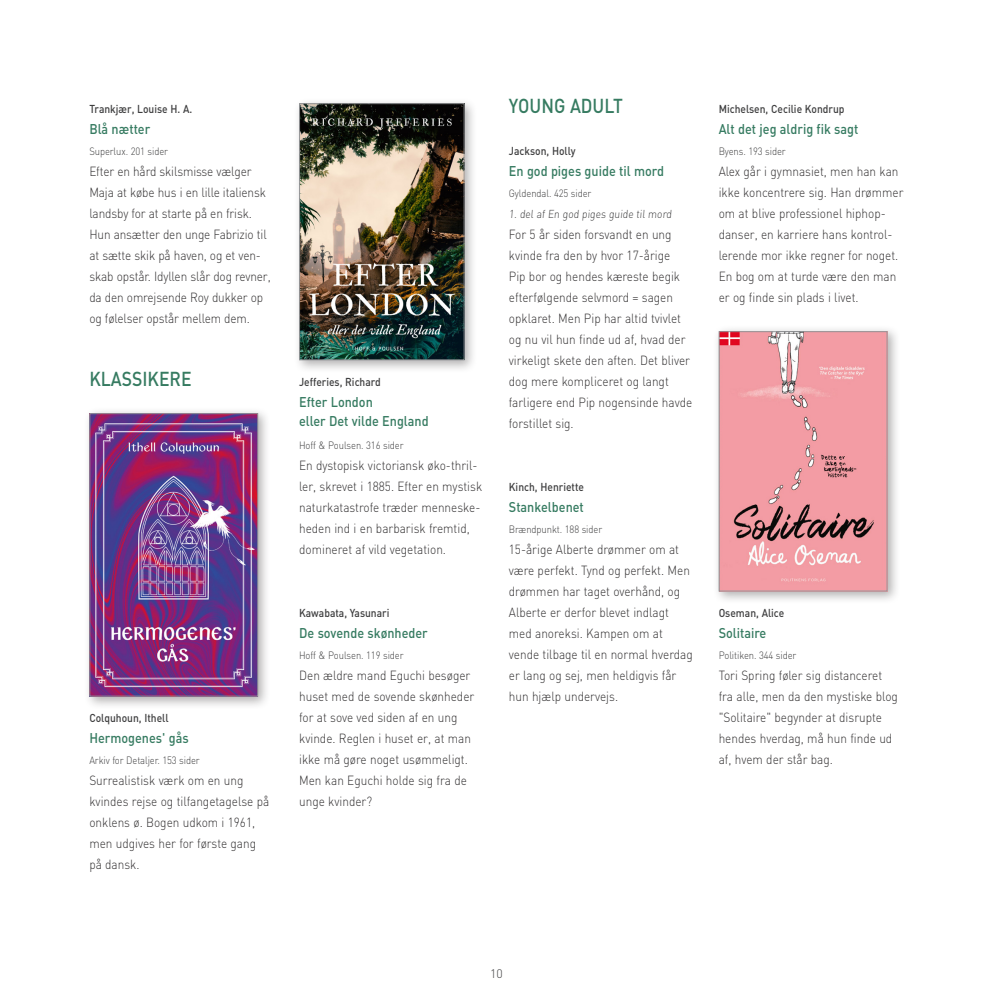
<style>
.page{position:relative;width:993px;height:993px;background:#fff}
.page>*{position:absolute;margin:0;border:0;box-sizing:border-box;transform-origin:0 0}
.Kategori{font:500 19.95px "DIN";color:#367b61;scale:.88 1}
.TITEL{font:500 14px/19.2px "DIN";color:#367b61;scale:.9 1}
.NOTE{font:300 13.12px/21px "DIN";color:#312f30;scale:.9 1}
.t1{font:300 12.25px "DIN";color:#3e3e3f}
.FORF{font:500 11.38px "DIN";color:#3e3e3f;scale:.9 1}
.Serie{font:300 11.38px "DIN";color:#3e3e3f;scale:.9 1}
.FORLAG{font:300 10.5px "DIN";letter-spacing:-.01em;color:#3e3e3f;scale:.9 1}
</style>
<div class="page">
<div style="left:83px;top:407px;width:188px;height:302px;background:#231f20;opacity:.35"></div>
<img style="left:91px;top:415px;width:165px;height:279px">
<div style="left:89px;top:413px;width:169px;height:283px;border:1px solid #939598"></div>
<div style="left:293px;top:97px;width:184px;height:276px;background:#231f20;opacity:.35"></div>
<img style="left:301px;top:105px;width:161px;height:253px">
<div style="left:299px;top:103px;width:165px;height:257px;border:1px solid #939598"></div>
<div style="left:712px;top:325px;width:188px;height:279px;background:#231f20;opacity:.35"></div>
<img style="left:720px;top:333px;width:165px;height:256px">
<div style="left:718px;top:331px;width:169px;height:260px;border:1px solid #939598"></div>
<p class="FORF" style="left:89px;top:101px;width:116px">Trankjær, Louise H. A.</p>
<p class="TITEL" style="left:89px;top:118px;width:69px">Blå nætter</p>
<p class="FORLAG" style="left:89px;top:144px;width:89px">Superlux. 201 sider</p>
<p class="NOTE" style="left:89px;top:160px;width:203px">Efter en hård skilsmisse vælger Maja at købe hus i en lille italiensk landsby for at starte på en frisk.<br>Hun ansætter den unge Fabrizio til at sætte skik på haven, og et ven&shy;skab opstår. Idyllen slår dog revner, da den omrejsende Roy dukker op og følelser opstår mellem dem.</p>
<h1 class="Kategori" style="left:89px;top:366px;width:118px">KLASSIKERE</h1>
<p class="FORF" style="left:89px;top:710px;width:89px">Colquhoun, Ithell</p>
<p class="TITEL" style="left:89px;top:727px;width:112px">Hermogenes' gås</p>
<p class="FORLAG" style="left:89px;top:753px;width:124px">Arkiv for Detaljer. 153 sider</p>
<p class="NOTE" style="left:89px;top:769px;width:201px">Surrealistisk værk om en ung kvindes rejse og tilfangetagelse på onklens ø. Bogen udkom i 1961, men udgives her for første gang på dansk.</p>
<p class="FORF" style="left:299px;top:374px;width:92px">Jefferies, Richard</p>
<p class="TITEL" style="left:299px;top:391px;width:145px">Efter London<br>eller Det vilde England</p>
<p class="FORLAG" style="left:299px;top:438px;width:117px">Hoff &amp; Poulsen. 316 sider</p>
<p class="NOTE" style="left:299px;top:454px;width:205px">En dystopisk victoriansk øko-thril&shy;ler, skrevet i 1885. Efter en mystisk naturkatastrofe træder menneske&shy;heden ind i en barbarisk fremtid, domineret af vild vegetation.</p>
<p class="FORF" style="left:299px;top:605px;width:102px">Kawabata, Yasunari</p>
<p class="TITEL" style="left:299px;top:622px;width:144px">De sovende skønheder</p>
<p class="FORLAG" style="left:299px;top:648px;width:117px">Hoff &amp; Poulsen. 119 sider</p>
<p class="NOTE" style="left:299px;top:664px;width:196px">Den ældre mand Eguchi besøger huset med de sovende skønheder for at sove ved siden af en ung kvinde. Reglen i huset er, at man ikke må gøre noget usømmeligt.<br>Men kan Eguchi holde sig fra de unge kvinder?</p>
<h1 class="Kategori" style="left:508px;top:93px;width:131px">YOUNG ADULT</h1>
<p class="FORF" style="left:508px;top:143px;width:75px">Jackson, Holly</p>
<p class="TITEL" style="left:508px;top:160px;width:174px">En god piges guide til mord</p>
<p class="FORLAG" style="left:508px;top:186px;width:93px">Gyldendal. 425 sider</p>
<p class="Serie" style="left:508px;top:207px;width:184px">1. del af En god piges guide til mord</p>
<p class="NOTE" style="left:508px;top:223px;width:205px">For 5 år siden forsvandt en ung kvinde fra den by hvor 17-årige<br>Pip bor og hendes kæreste begik efterfølgende selvmord = sagen opklaret. Men Pip har altid tvivlet og nu vil hun finde ud af, hvad der virkeligt skete den aften. Det bliver dog mere kompliceret og langt farligere end Pip nogensinde havde forstillet sig.</p>
<p class="FORF" style="left:508px;top:479px;width:85px">Kinch, Henriette</p>
<p class="TITEL" style="left:508px;top:496px;width:85px">Stankelbenet</p>
<p class="FORLAG" style="left:508px;top:522px;width:105px">Brændpunkt. 188 sider</p>
<p class="NOTE" style="left:508px;top:538px;width:206px">15-årige Alberte drømmer om at være perfekt. Tynd og perfekt. Men drømmen har taget overhånd, og<br>Alberte er derfor blevet indlagt med anoreksi. Kampen om at vende tilbage til en normal hverdag er lang og sej, men heldigvis får hun hjælp undervejs.</p>
<p class="FORF" style="left:718px;top:101px;width:141px">Michelsen, Cecilie Kondrup</p>
<p class="TITEL" style="left:718px;top:118px;width:157px">Alt det jeg aldrig fik sagt</p>
<p class="FORLAG" style="left:718px;top:144px;width:76px">Byens. 193 sider</p>
<p class="NOTE" style="left:718px;top:160px;width:207px">Alex går i gymnasiet, men han kan ikke koncentrere sig. Han drømmer om at blive professionel hiphop&shy;danser, en karriere hans kontrol&shy;lerende mor ikke regner for noget.<br>En bog om at turde være den man er og finde sin plads i livet.</p>
<p class="FORF" style="left:718px;top:605px;width:74px">Oseman, Alice</p>
<p class="TITEL" style="left:718px;top:622px;width:54px">Solitaire</p>
<p class="FORLAG" style="left:718px;top:648px;width:88px">Politiken. 344 sider</p>
<p class="NOTE" style="left:718px;top:664px;width:201px">Tori Spring føler sig distanceret fra alle, men da den mystiske blog "Solitaire" begynder at disrupte hendes hverdag, må hun finde ud af, hvem der står bag.</p>
<p class="t1" style="left:490px;top:965px;width:14px">10</p>
</div>
